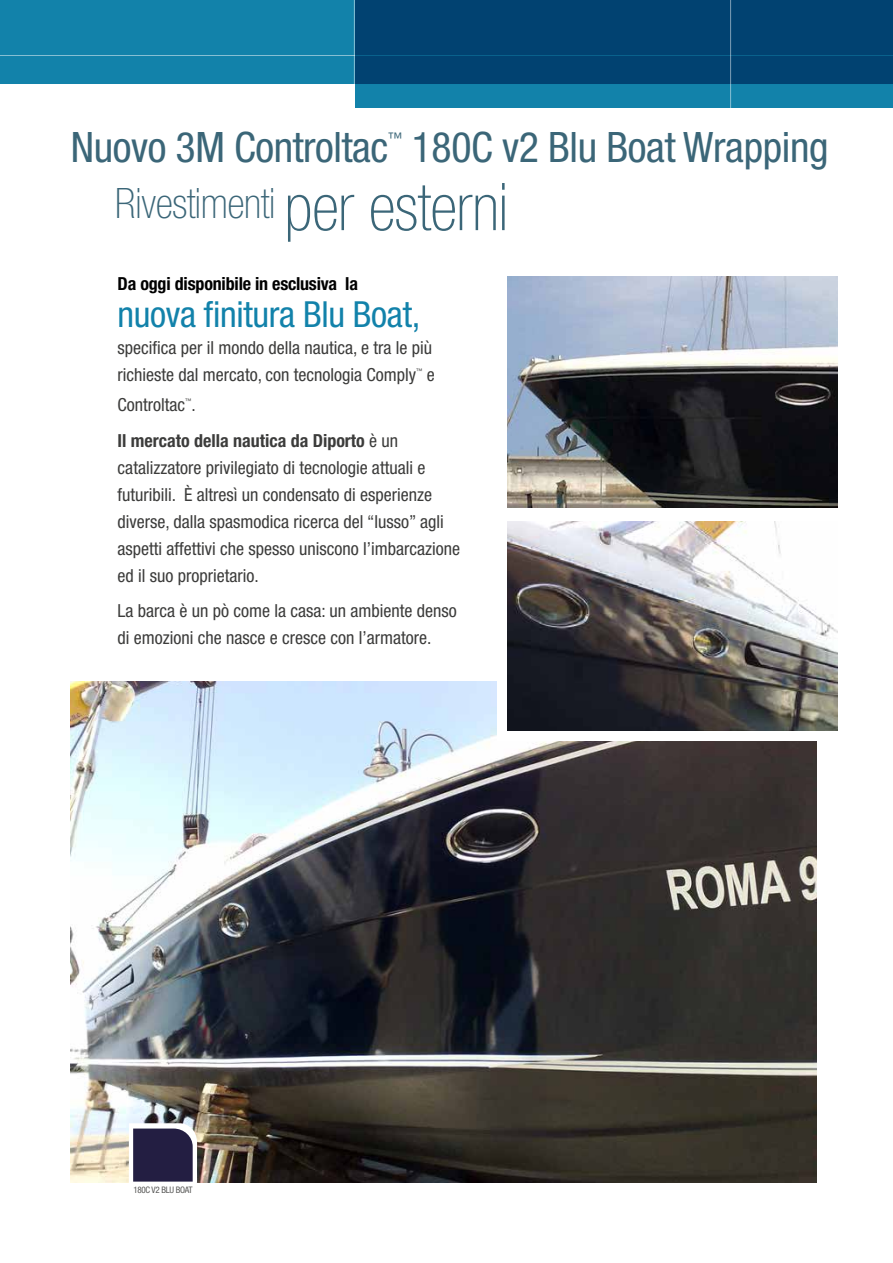
<style>
.page{position:relative;width:893px;height:1263px;background:#fff}
.page>*{position:absolute;margin:0;border:0;box-sizing:border-box;transform-origin:0 0}
.t1{font:condensed 42px/56.6px "Helvetica Neue";letter-spacing:-.01em;color:#3b6678}
.t2{font:condensed 36px "Helvetica Neue";letter-spacing:-.01em;color:#1282aa}
.t3{font:condensed 18px/27px "Helvetica Neue";color:#3c3c3b}
.t4{font:700 condensed 18px "Helvetica Neue";letter-spacing:-.01em;color:#000}
.t5{font:condensed 14.7px "Helvetica Neue";color:#3b6678}
.t6{font:condensed 9px "Helvetica Neue";letter-spacing:-.03em;color:#575756}
.t7{font:condensed 6.3px "Helvetica Neue";color:#3c3c3b}
.s1{font-weight:100}
.s2{font-weight:100;font-size:66px}
.s3{font-weight:700}
</style>
<div class="page">
<img style="left:71px;top:682px;width:746px;height:500px">
<div style="left:497px;top:501px;width:331px;height:240px;background:#fff"></div>
<img style="left:507px;top:522px;width:331px;height:208px">
<div style="left:0;top:0;width:354px;height:84px;background:#1282aa"></div>
<hr style="left:0;top:55px;width:893px;height:1px;background:#fff">
<svg style="left:129px;top:1123px;width:68px;height:60px"></svg>
<svg style="left:355px;top:0;width:538px;height:108px;background:#04507d"></svg>
<hr style="left:730px;top:0;width:1px;height:156px;background:#fff">
<img style="left:507px;top:276px;width:331px;height:232px">
<h1 class="t1" style="left:71px;top:118px;width:319px">Nuovo 3M Controltac</h1>
<p class="t5" style="left:388px;top:129px;width:16px">™</p>
<h1 class="t1" style="left:115px;top:118px;width:715px;text-indent:297px">180C v2 Blu Boat Wrapping<br><span class="s1">Rivestimenti</span> <span class="s2">per esterni</span></h1>
<p class="t4" style="left:118px;top:272px;width:242px">Da oggi disponibile in esclusiva la</p>
<h2 class="t2" style="left:118px;top:294px;width:304px">nuova finitura Blu Boat,</h2>
<p class="t3" style="left:118px;top:334px;width:316px">specifica per il mondo della nautica, e tra le più richieste dal mercato, con tecnologia Comply</p>
<p class="t7" style="left:416px;top:367px;width:8px">™</p>
<p class="t3" style="left:427px;top:361px;width:9px">e</p>
<p class="t3" style="left:118px;top:391px;width:80px">Controltac .</p>
<p class="t7" style="left:185px;top:397px;width:8px">™</p>
<p class="t3" style="left:118px;top:427px;width:344px"><span class="s3">Il mercato della nautica da Diporto</span> è un catalizzatore privilegiato di tecnologie attuali e futuribili. È altresì un condensato di esperienze diverse, dalla spasmodica ricerca del “lusso” agli aspetti affettivi che spesso uniscono l’imbarcazione ed il suo proprietario.</p>
<p class="t3" style="left:118px;top:597px;width:341px">La barca è un pò come la casa: un ambiente denso di emozioni che nasce e cresce con l’armatore.</p>
<p class="t6" style="left:133px;top:1185px;width:61px">180C V2 BLU BOAT</p>
</div>
